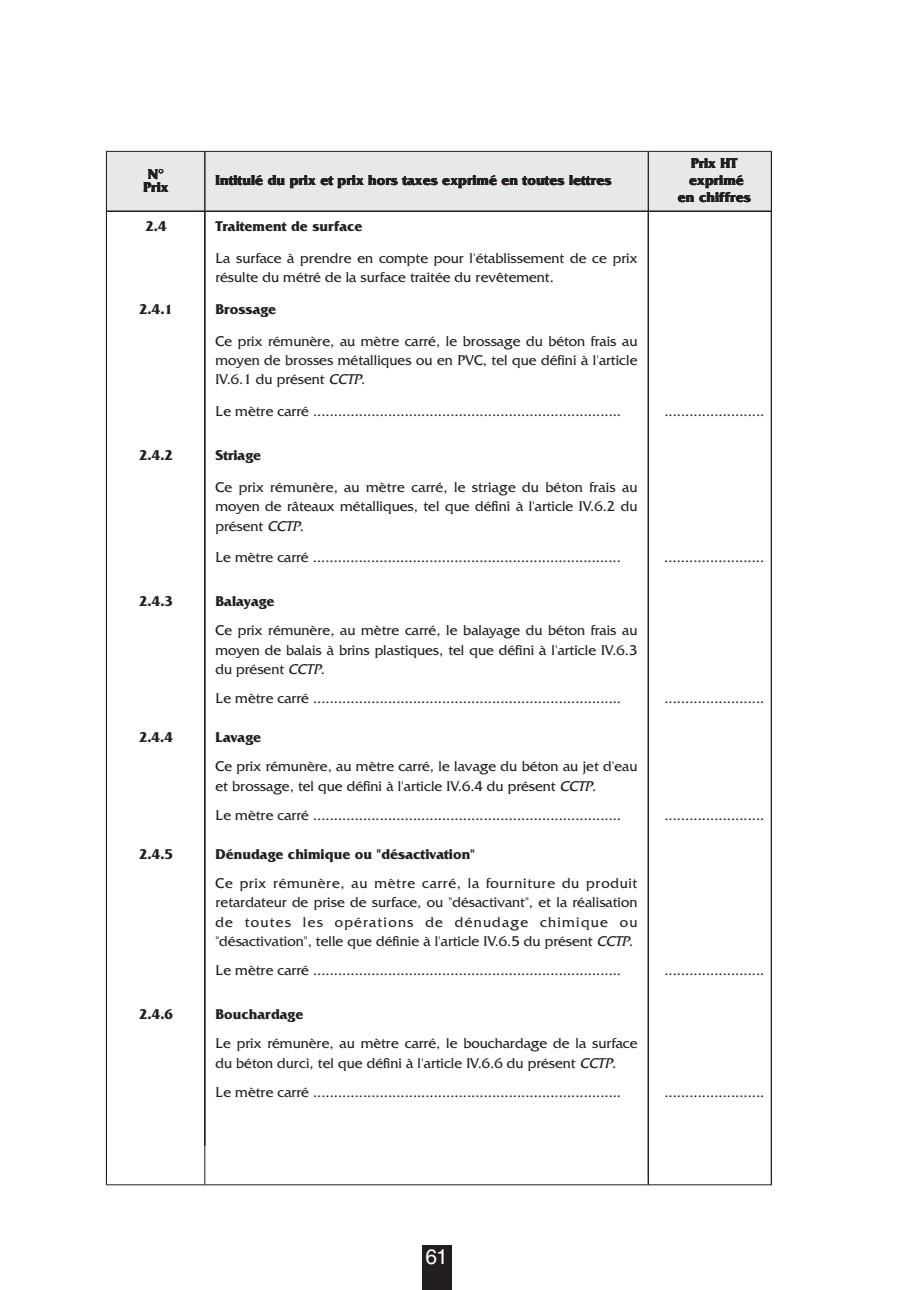
<style>
.page{position:relative;width:918px;height:1290px;background:#fff}
.page>*{position:absolute;margin:0;border:0;box-sizing:border-box;transform-origin:0 0}
.t1{font:21px "Helvetica";color:#fff}
.t2{font:14.88px/19.2px "Friz Quadrata";color:#231f20;text-align:justify}
.t3{font:700 14.88px/17px "Friz Quadrata";color:#231f20;text-align:center}
.s1{font-style:italic}
</style>
<div class="page">
<div style="left:106px;top:151px;width:665px;height:60px;background:#e7e8e9"></div>
<hr style="left:106px;top:151px;width:1px;height:1034px;background:#231f20">
<hr style="left:648px;top:151px;width:1px;height:1034px;background:#231f20">
<hr style="left:771px;top:151px;width:1px;height:1034px;background:#231f20">
<hr style="left:106px;top:151px;width:665px;height:1px;background:#231f20">
<div style="left:422px;top:1245px;width:29px;height:45px;background:#231f20"></div>
<hr style="left:106px;top:211px;width:665px;height:1px;background:#231f20">
<hr style="left:204px;top:151px;width:1px;height:1034px;background:#231f20">
<hr style="left:107px;top:1184px;width:665px;height:1px;background:#231f20">
<p class="t3" style="left:691px;top:154px;width:48px">Prix HT</p>
<p class="t3" style="left:148px;top:165px;width:18px">N°</p>
<p class="t3" style="left:144px;top:178px;width:26px">Prix</p>
<p class="t3" style="left:216px;top:171px;width:397px">Intitulé du prix et prix hors taxes exprimé en toutes lettres</p>
<p class="t3" style="left:678px;top:171px;width:74px">exprimé en chiffres</p>
<p class="t3" style="left:145px;top:218px;width:23px">2.4</p>
<p class="t3" style="left:216px;top:218px;width:148px">Traitement de surface</p>
<p class="t2" style="left:215px;top:248px;width:423px">La surface à prendre en compte pour l'établissement de ce prix résulte du métré de la surface traitée du revêtement.</p>
<p class="t3" style="left:139px;top:300px;width:35px">2.4.1</p>
<p class="t3" style="left:216px;top:300px;width:62px">Brossage</p>
<p class="t2" style="left:215px;top:331px;width:423px">Ce prix rémunère, au mètre carré, le brossage du béton frais au moyen de brosses métalliques ou en PVC, tel que défini à l'article IV.6.1 du présent <span class="s1">CCTP</span>.</p>
<p class="t2" style="left:216px;top:401px;width:407px">Le mètre carré ..........................................................................</p>
<p class="t2" style="left:664px;top:401px;width:101px">........................</p>
<p class="t3" style="left:139px;top:446px;width:35px">2.4.2</p>
<p class="t3" style="left:216px;top:446px;width:47px">Striage</p>
<p class="t2" style="left:215px;top:477px;width:423px">Ce prix rémunère, au mètre carré, le striage du béton frais au moyen de râteaux métalliques, tel que défini à l'article IV.6.2 du présent <span class="s1">CCTP</span>.</p>
<p class="t2" style="left:215px;top:547px;width:407px">Le mètre carré ..........................................................................</p>
<p class="t2" style="left:664px;top:547px;width:101px">........................</p>
<p class="t3" style="left:139px;top:593px;width:35px">2.4.3</p>
<p class="t3" style="left:216px;top:593px;width:60px">Balayage</p>
<p class="t2" style="left:215px;top:621px;width:423px">Ce prix rémunère, au mètre carré, le balayage du béton frais au moyen de balais à brins plastiques, tel que défini à l'article IV.6.3 du présent <span class="s1">CCTP</span>.</p>
<p class="t2" style="left:216px;top:688px;width:407px">Le mètre carré ..........................................................................</p>
<p class="t2" style="left:664px;top:688px;width:101px">........................</p>
<p class="t3" style="left:139px;top:729px;width:35px">2.4.4</p>
<p class="t3" style="left:216px;top:729px;width:47px">Lavage</p>
<p class="t2" style="left:215px;top:757px;width:423px">Ce prix rémunère, au mètre carré, le lavage du béton au jet d'eau et brossage, tel que défini à l'article IV.6.4 du présent <span class="s1">CCTP</span>.</p>
<p class="t2" style="left:216px;top:805px;width:407px">Le mètre carré ..........................................................................</p>
<p class="t2" style="left:664px;top:805px;width:101px">........................</p>
<p class="t3" style="left:139px;top:845px;width:35px">2.4.5</p>
<p class="t3" style="left:216px;top:845px;width:261px">Dénudage chimique ou "désactivation"</p>
<p class="t2" style="left:215px;top:873px;width:423px">Ce prix rémunère, au mètre carré, la fourniture du produit retardateur de prise de surface, ou "désactivant", et la réalisation de toutes les opérations de dénudage chimique ou "désactivation", telle que définie à l'article IV.6.5 du présent <span class="s1">CCTP</span>.</p>
<p class="t2" style="left:216px;top:960px;width:407px">Le mètre carré ..........................................................................</p>
<p class="t2" style="left:664px;top:960px;width:101px">........................</p>
<p class="t3" style="left:139px;top:1005px;width:35px">2.4.6</p>
<p class="t3" style="left:216px;top:1005px;width:89px">Bouchardage</p>
<p class="t2" style="left:215px;top:1033px;width:423px">Le prix rémunère, au mètre carré, le bouchardage de la surface du béton durci, tel que défini à l'article IV.6.6 du présent <span class="s1">CCTP</span>.</p>
<p class="t2" style="left:216px;top:1082px;width:407px">Le mètre carré ..........................................................................</p>
<p class="t2" style="left:664px;top:1082px;width:101px">........................</p>
<h1 class="t1" style="left:425px;top:1249px;width:24px">61</h1>
</div>
